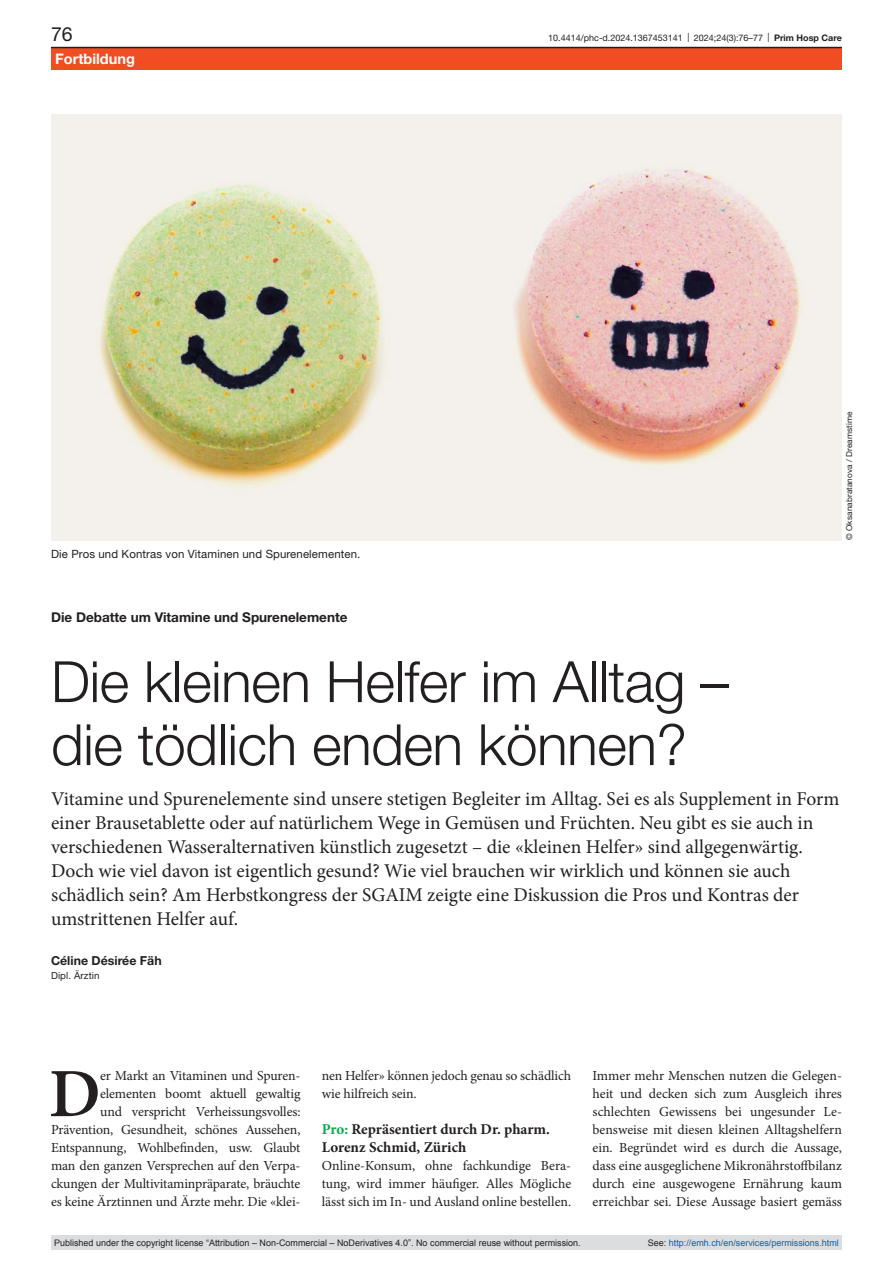
<style>
.page{position:relative;width:893px;height:1263px;background:#fff}
.page>*{position:absolute;margin:0;border:0;box-sizing:border-box;transform-origin:0 0}
.paragraph-initial{font:600 69.15px "Minion Pro";color:#231f20}
.article-title-L38{font:300 57px/63px "Helvetica Neue LT Pro";letter-spacing:-.01em;color:#231f20}
.lead{font:19.5px/24px "Minion Pro";color:#231f20}
.pagina{font:19.5px "Helvetica Neue LT Pro";color:#231f20}
.head2{font:700 15px/18px "Minion Pro";color:#231f20}
.t1{font:700 14.55px "Helvetica Neue LT Pro";color:#fff}
.paragraph{font:13.8px/18px "Minion Pro";color:#231f20;text-align:justify}
.paragraph-initial-2{font:13.8px/18px "Minion Pro";letter-spacing:-.01em;color:#231f20;text-align:right}
.pre-heading{font:700 13.5px "Helvetica Neue LT Pro";color:#231f20}
.authors{font:700 12.3px "Helvetica Neue LT Pro";color:#231f20}
.figure-caption{font:11.4px "Helvetica Neue LT Pro";letter-spacing:.01em;color:#231f20}
.affiliations{font:9.75px "Helvetica Neue LT Pro";letter-spacing:.01em;color:#231f20}
.t2{font:9px "Arial";color:#231f20}
.t3{font:9px "Helvetica Neue LT Pro";color:#231f20}
.t4{font:9px "Arial";color:#0066b3}
.credits{font:8.25px "Helvetica Neue LT Pro";letter-spacing:.01em;color:#231f20}
.s1{font-weight:700}
.s2{color:#00ac4c}
.s3{color:#231f20}
</style>
<div class="page">
<div style="left:51px;top:47px;width:791px;height:23px;background:#f04d22"></div>
<hr style="left:51px;top:47px;width:791px;height:1px;background:#231f20">
<img style="left:51px;top:115px;width:791px;height:425px">
<div style="left:51px;top:1235px;width:791px;height:15px;background:#dcdddf"></div>
<p class="pagina" style="left:51px;top:22px;width:23px">76</p>
<p class="t3" style="left:548px;top:32px;width:295px">10.4414/phc-d.2024.1367453141 | 2024;24(3):76–77 | <span class="s1">Prim Hosp Care</span></p>
<p class="t1" style="left:55px;top:49px;width:81px">Fortbildung</p>
<p class="figure-caption" style="left:51px;top:547px;width:311px">Die Pros und Kontras von Vitaminen und Spurenelementen.</p>
<p class="credits" style="left:844px;top:540px;width:130px;rotate:-90deg">© Oksanabratanova / Dreamstime</p>
<p class="pre-heading" style="left:51px;top:608px;width:298px">Die Debatte um Vitamine und Spurenelemente</p>
<p class="article-title-L38" style="left:51px;top:649px;width:679px">Die kleinen Helfer im Alltag – die tödlich enden können?</p>
<p class="lead" style="left:51px;top:787px;width:790px">Vitamine und Spurenelemente sind unsere stetigen Begleiter im Alltag. Sei es als Supplement in Form einer Brausetablette oder auf natürlichem Wege in Gemüsen und Früchten. Neu gibt es sie auch in verschiedenen Wasseralternativen künstlich zugesetzt – die «kleinen Helfer» sind allgegenwärtig.<br>Doch wie viel davon ist eigentlich gesund? Wie viel brauchen wir wirklich und können sie auch schädlich sein? Am Herbstkongress der SGAIM zeigte eine Diskussion die Pros und Kontras der umstrittenen Helfer auf.</p>
<p class="authors" style="left:51px;top:953px;width:112px">Céline Désirée Fäh</p>
<p class="affiliations" style="left:51px;top:969px;width:50px">Dipl. Ärztin</p>
<p class="paragraph-initial-2" style="left:51px;top:1067px;width:251px">er Markt an Vitaminen und Spuren&shy;elementen boomt aktuell gewaltig<br>und verspricht Verheissungsvolles:<br>Prävention, Gesundheit, schönes Aussehen, Entspannung, Wohlbefinden, usw. Glaubt man den ganzen Versprechen auf den Verpa&shy;ckungen der Multivitaminpräparate, bräuchte es keine Ärztinnen und Ärzte mehr. Die «klei-</p>
<p class="paragraph-initial-2" style="left:322px;top:1067px;width:251px;text-align:left">nen Helfer» können jedoch genau so schädlich wie hilfreich sein.</p>
<p class="paragraph-initial" style="left:49px;top:1046px;width:53px">D</p>
<p class="head2" style="left:322px;top:1120px;width:230px"><span class="s2">Pro:</span> Repräsentiert durch Dr. pharm.<br>Lorenz Schmid, Zürich</p>
<p class="paragraph" style="left:322px;top:1157px;width:251px">Online-Konsum, ohne fachkundige Bera&shy;tung, wird immer häufiger. Alles Mögliche lässt sich im In- und Ausland online bestellen.</p>
<p class="paragraph" style="left:592px;top:1067px;width:251px">Immer mehr Menschen nutzen die Gelegen&shy;heit und decken sich zum Ausgleich ihres schlechten Gewissens bei ungesunder Le&shy;bensweise mit diesen kleinen Alltagshelfern ein. Begründet wird es durch die Aussage, dass eine ausgeglichene Mikronährstoffbilanz durch eine ausgewogene Ernährung kaum erreichbar sei. Diese Aussage basiert gemäss</p>
<p class="t2" style="left:54px;top:1237px;width:528px">Published under the copyright license “Attribution – Non-Commercial – NoDerivatives 4.0”. No commercial reuse without permission.</p>
<p class="t4" style="left:648px;top:1237px;width:193px"><span class="s3">See:</span> http://emh.ch/en/services/permissions.html</p>
</div>
